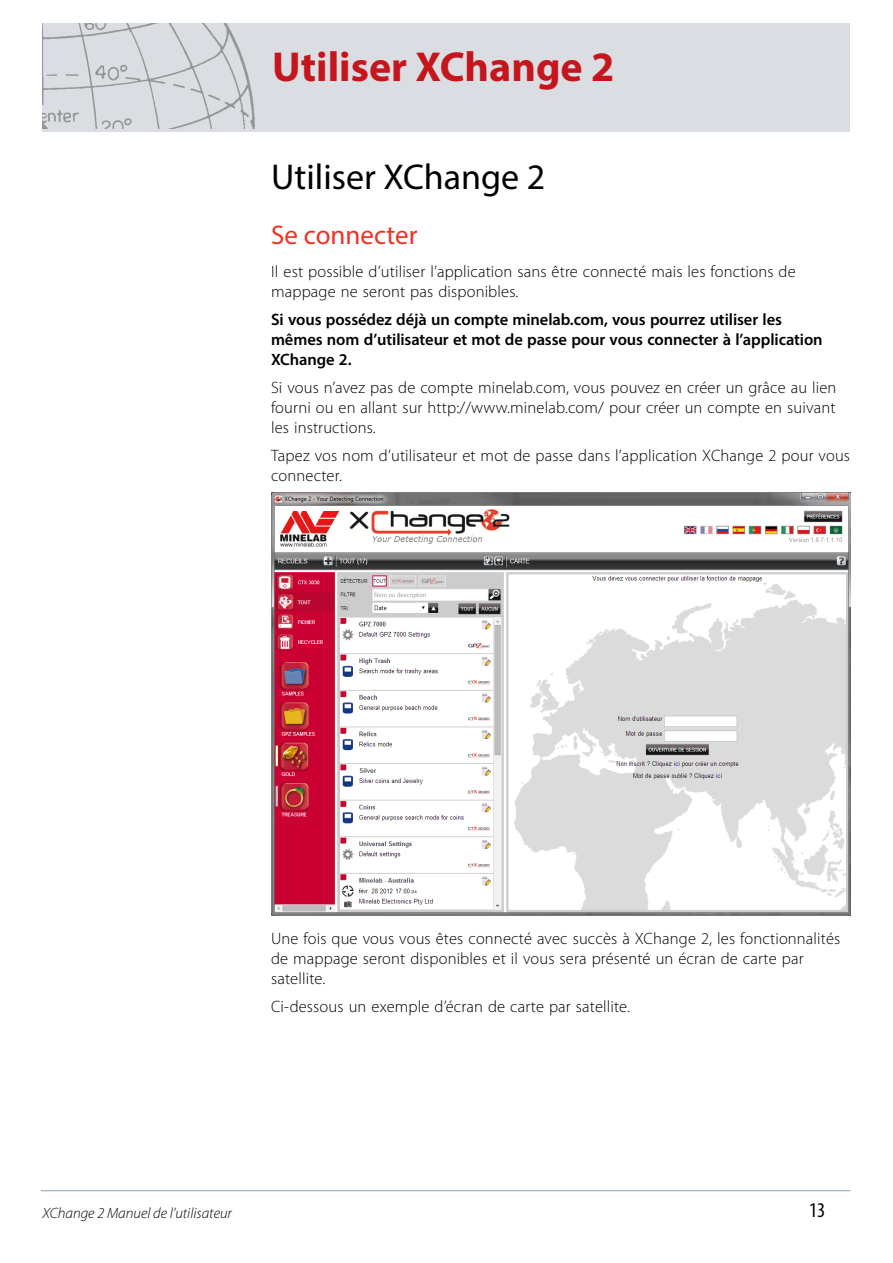
<style>
.page{position:relative;width:893px;height:1263px;background:#fff}
.page>*{position:absolute;margin:0;border:0;box-sizing:border-box;transform-origin:0 0}
.t1{font:700 42px "Myriad Pro";color:#c4161c}
.t2{font:36px "Myriad Pro";color:#000}
.t3{font:27px "Myriad Pro";color:#ee3124}
.t4{font:condensed 21px "Myriad Pro";color:#000}
.t5{font:300 16.5px/19.8px "Myriad Pro";letter-spacing:.01em;color:#000}
.t6{font:600 16.5px/19.8px "Myriad Pro";letter-spacing:-.005em;color:#000}
.t7{font:italic 300 15px "Myriad Pro";color:#000}
</style>
<div class="page">
<div style="left:43px;top:23px;width:807px;height:109px;background:#dadde1"></div>
<img style="left:43px;top:23px;width:211px;height:106px">
<hr style="left:41px;top:1190px;width:809px;height:1px;background:#a0adb7">
<img style="left:271px;top:492px;width:579px;height:424px">
<h1 class="t1" style="left:272px;top:39px;width:344px">Utiliser XChange 2</h1>
<h2 class="t2" style="left:271px;top:154px;width:276px">Utiliser XChange 2</h2>
<h3 class="t3" style="left:271px;top:219px;width:148px">Se connecter</h3>
<p class="t5" style="left:271px;top:262px;width:526px">Il est possible d’utiliser l’application sans être connecté mais les fonctions de mappage ne seront pas disponibles.</p>
<p class="t6" style="left:271px;top:309px;width:553px">Si vous possédez déjà un compte minelab.com, vous pourrez utiliser les mêmes nom d’utilisateur et mot de passe pour vous connecter à l’application<br>XChange 2.</p>
<p class="t5" style="left:271px;top:378px;width:567px;text-align:justify">Si vous n’avez pas de compte minelab.com, vous pouvez en créer un grâce au lien fourni ou en allant sur http://www.minelab.com/ pour créer un compte en suivant les instructions.</p>
<p class="t5" style="left:271px;top:446px;width:580px">Tapez vos nom d’utilisateur et mot de passe dans l’application XChange 2 pour vous connecter.</p>
<p class="t5" style="left:271px;top:929px;width:571px">Une fois que vous vous êtes connecté avec succès à XChange 2, les fonctionnalités de mappage seront disponibles et il vous sera présenté un écran de carte par satellite.</p>
<p class="t5" style="left:271px;top:997px;width:361px">Ci-dessous un exemple d’écran de carte par satellite.</p>
<p class="t7" style="left:43px;top:1205px;width:191px">XChange 2 Manuel de l’utilisateur</p>
<p class="t4" style="left:809px;top:1197px;width:18px">13</p>
</div>
